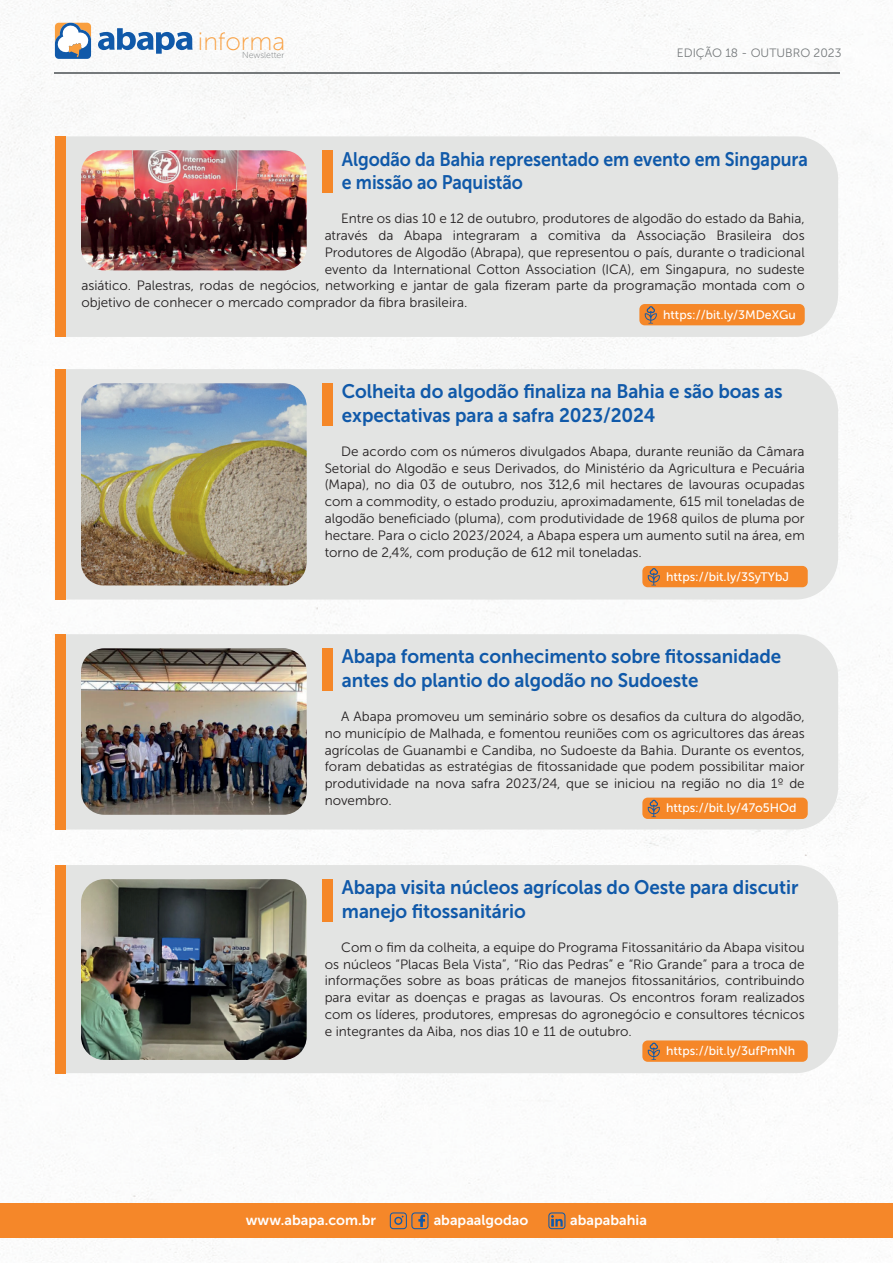
<style>
.page{position:relative;width:893px;height:1263px;background:#fff}
.page>*{position:absolute;margin:0;border:0;box-sizing:border-box;transform-origin:0 0}
.t1{font:25.05px "Museo Sans 100";color:#f99f3f}
.t2{font:19.5px/23.5px "Museo Sans 700";letter-spacing:-.005em;color:#1059a9;scale:.96 1}
.t3{font:19.5px/23.5px "Museo Sans 700";letter-spacing:-.005em;color:#1059a9;scale:.91 1}
.t4{font:14.25px "Museo Sans 700";color:#fff}
.t5{font:13.5px/16.8px "Museo Sans 300";color:#231f20;text-align:justify}
.t6{font:12.3px "Museo Sans 500";color:#fff}
.t7{font:12.15px "Museo Sans 300";color:#75797b}
.t8{font:8.7px "Museo Sans 100";color:#75797b}
</style>
<div class="page">
<img style="left:0;top:0;width:893px;height:1263px">
<hr style="left:54px;top:72px;width:786px;height:2px;background:#75797b">
<svg style="left:98px;top:28px;width:95px;height:26px"></svg>
<svg style="left:55px;top:23px;width:36px;height:36px"></svg>
<div style="left:0;top:1204px;width:893px;height:34px;background:#f58729"></div>
<svg style="left:390px;top:1212px;width:38px;height:17px"></svg>
<svg style="left:548px;top:1212px;width:17px;height:17px"></svg>
<div style="left:66px;top:136px;width:772px;height:201px;background:#e3e4e3"></div>
<div style="left:639px;top:304px;width:166px;height:21px;background:#f58728;border-radius:5px"></div>
<svg style="left:645px;top:306px;width:12px;height:17px"></svg>
<div style="left:55px;top:136px;width:11px;height:201px;background:#f58728"></div>
<div style="left:322px;top:150px;width:11px;height:43px;background:#f58728"></div>
<img style="left:81px;top:150px;width:226px;height:120px">
<div style="left:66px;top:369px;width:772px;height:230px;background:#e3e4e3"></div>
<div style="left:642px;top:566px;width:166px;height:21px;background:#f58728;border-radius:5px"></div>
<svg style="left:648px;top:568px;width:12px;height:17px"></svg>
<div style="left:55px;top:369px;width:11px;height:231px;background:#f58728"></div>
<div style="left:322px;top:383px;width:11px;height:43px;background:#f58728"></div>
<img style="left:81px;top:383px;width:226px;height:202px">
<div style="left:66px;top:634px;width:772px;height:195px;background:#e3e4e3"></div>
<div style="left:642px;top:798px;width:166px;height:21px;background:#f58728;border-radius:5px"></div>
<svg style="left:648px;top:800px;width:12px;height:17px"></svg>
<div style="left:55px;top:634px;width:11px;height:196px;background:#f58728"></div>
<div style="left:322px;top:648px;width:11px;height:43px;background:#f58728"></div>
<img style="left:81px;top:648px;width:226px;height:167px">
<div style="left:66px;top:865px;width:772px;height:208px;background:#e3e4e3"></div>
<div style="left:642px;top:1040px;width:166px;height:22px;background:#f58728;border-radius:5px"></div>
<svg style="left:648px;top:1042px;width:12px;height:18px"></svg>
<div style="left:55px;top:865px;width:11px;height:208px;background:#f58728"></div>
<div style="left:322px;top:879px;width:11px;height:43px;background:#f58728"></div>
<img style="left:81px;top:879px;width:226px;height:181px">
<h1 class="t1" style="left:198px;top:28px;width:89px">informa</h1>
<p class="t8" style="left:242px;top:51px;width:44px">Newsletter</p>
<p class="t7" style="left:677px;top:47px;width:166px">EDIÇÃO 18 - OUTUBRO 2023</p>
<h2 class="t3" style="left:342px;top:147px;width:513px">Algodão da Bahia representado em evento em Singapura e missão ao Paquistão</h2>
<p class="t5" style="left:341px;top:210px;width:465px">Entre os dias 10 e 12 de outubro, produtores de algodão do estado da Bahia,</p>
<p class="t5" style="left:325px;top:227px;width:481px">através da Abapa integraram a comitiva da Associação Brasileira dos</p>
<p class="t5" style="left:325px;top:244px;width:481px">Produtores de Algodão (Abrapa), que representou o país, durante o tradicional</p>
<p class="t5" style="left:325px;top:261px;width:482px">evento da International Cotton Association (ICA), em Singapura, no sudeste</p>
<p class="t5" style="left:81px;top:277px;width:725px">asiático. Palestras, rodas de negócios, networking e jantar de gala fizeram parte da programação montada com o</p>
<p class="t5" style="left:81px;top:294px;width:388px">objetivo de conhecer o mercado comprador da fibra brasileira.</p>
<p class="t6" style="left:663px;top:308px;width:134px">https://bit.ly/3MDeXGu</p>
<h2 class="t2" style="left:342px;top:380px;width:461px">Colheita do algodão finaliza na Bahia e são boas as expectativas para a safra 2023/2024</h2>
<p class="t5" style="left:325px;top:443px;width:482px;text-indent:16px">De acordo com os números divulgados Abapa, durante reunião da Câmara Setorial do Algodão e seus Derivados, do Ministério da Agricultura e Pecuária (Mapa), no dia 03 de outubro, nos 312,6 mil hectares de lavouras ocupadas com a commodity, o estado produziu, aproximadamente, 615 mil toneladas de algodão beneficiado (pluma), com produtividade de 1968 quilos de pluma por hectare. Para o ciclo 2023/2024, a Abapa espera um aumento sutil na área, em torno de 2,4%, com produção de 612 mil toneladas.</p>
<p class="t6" style="left:666px;top:569px;width:125px">https://bit.ly/3SyTYbJ</p>
<h2 class="t2" style="left:342px;top:645px;width:459px">Abapa fomenta conhecimento sobre fitossanidade antes do plantio do algodão no Sudoeste</h2>
<p class="t5" style="left:325px;top:708px;width:482px;text-indent:16px">A Abapa promoveu um seminário sobre os desafios da cultura do algodão, no município de Malhada, e fomentou reuniões com os agricultores das áreas agrícolas de Guanambi e Candiba, no Sudoeste da Bahia. Durante os eventos, foram debatidas as estratégias de fitossanidade que podem possibilitar maior produtividade na nova safra 2023/24, que se iniciou na região no dia 1º de novembro.</p>
<p class="t6" style="left:666px;top:801px;width:132px">https://bit.ly/47o5HOd</p>
<h2 class="t2" style="left:342px;top:876px;width:477px">Abapa visita núcleos agrícolas do Oeste para discutir manejo fitossanitário</h2>
<p class="t5" style="left:325px;top:939px;width:482px;text-indent:16px">Com o fim da colheita, a equipe do Programa Fitossanitário da Abapa visitou os núcleos “Placas Bela Vista”, “Rio das Pedras” e “Rio Grande” para a troca de informações sobre as boas práticas de manejos fitossanitários, contribuindo para evitar as doenças e pragas as lavouras. Os encontros foram realizados com os líderes, produtores, empresas do agronegócio e consultores técnicos e integrantes da Aiba, nos dias 10 e 11 de outubro.</p>
<p class="t6" style="left:666px;top:1044px;width:131px">https://bit.ly/3ufPmNh</p>
<p class="t4" style="left:246px;top:1212px;width:132px">www.abapa.com.br</p>
<p class="t4" style="left:434px;top:1212px;width:96px">abapaalgodao</p>
<p class="t4" style="left:570px;top:1212px;width:78px">abapabahia</p>
</div>
